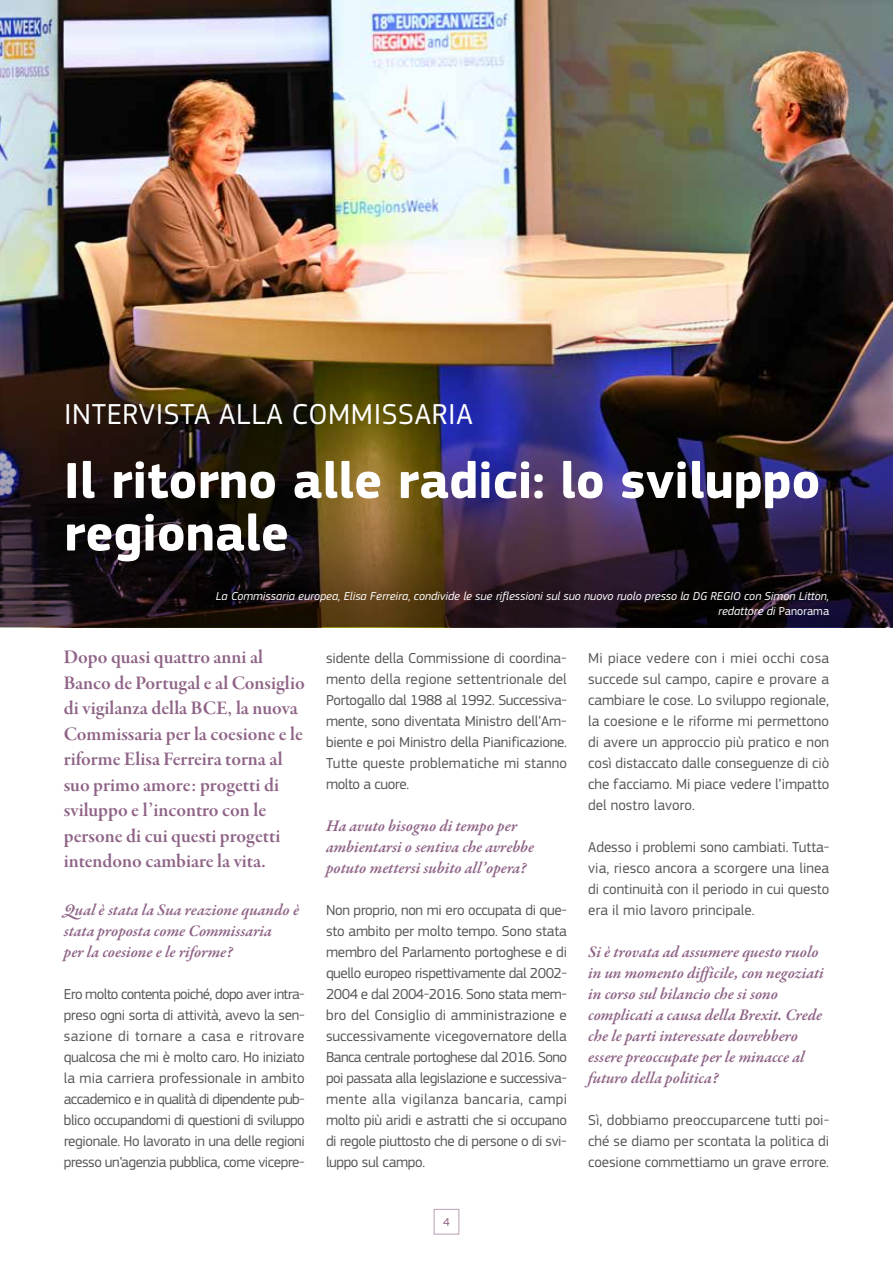
<style>
.page{position:relative;width:893px;height:1263px;background:#fff}
.page>*{position:absolute;margin:0;border:0;box-sizing:border-box;transform-origin:0 0}
.t1{font:700 52.5px/52.5px "EC Square Sans Pro";color:#fff}
.t2{font:30px "EC Square Sans Pro";letter-spacing:.02em;color:#fff}
.t3{font:19.5px/25.5px "Garamond Premr Pro Smbd Subh";color:#8f6487}
.t4{font:italic 600 16.5px/21px "Garamond Premr Pro";color:#8f6487}
.t5{font:15px/21px "EC Square Sans Pro";letter-spacing:-.005em;color:#575756;text-align:justify}
.t6{font:italic 12px/15px "EC Square Sans Pro";color:#fff;text-align:right}
.t7{font:12px "EC Square Sans Pro";color:#8f6487}
.s1{font-style:normal}
</style>
<div class="page">
<div style="left:434px;top:1209px;width:25px;height:25px;border:1px solid #baa0b5"></div>
<img style="left:0;top:0;width:893px;height:627px">
<img style="left:1px;top:276px;width:892px;height:350px">
<h2 class="t2" style="left:64px;top:397px;width:410px">INTERVISTA ALLA COMMISSARIA</h2>
<h1 class="t1" style="left:64px;top:456px;width:758px">Il ritorno alle radici: lo sviluppo regionale</h1>
<p class="t6" style="left:216px;top:588px;width:615px">La Commissaria europea, Elisa Ferreira, condivide le sue riflessioni sul suo nuovo ruolo presso la DG REGIO con Simon Litton, redattore di <span class="s1">Panorama</span></p>
<p class="t3" style="left:64px;top:645px;width:242px">Dopo quasi quattro anni al<br>Banco de Portugal e al Consiglio di vigilanza della BCE, la nuova<br>Commissaria per la coesione e le riforme Elisa Ferreira torna al suo primo amore: progetti di sviluppo e l’incontro con le persone di cui questi progetti intendono cambiare la vita.</p>
<p class="t4" style="left:64px;top:900px;width:237px">Qual è stata la Sua reazione quando è stata proposta come Commissaria<br>per la coesione e le riforme?</p>
<p class="t5" style="left:64px;top:984px;width:243px">Ero molto contenta poiché, dopo aver intra&shy;preso ogni sorta di attività, avevo la sen&shy;sazione di tornare a casa e ritrovare qualcosa che mi è molto caro. Ho iniziato la mia carriera professionale in ambito accademico e in qualità di dipendente pub&shy;blico occupandomi di questioni di sviluppo regionale. Ho lavorato in una delle regioni presso un’agenzia pubblica, come vicepre-</p>
<p class="t5" style="left:326px;top:648px;width:242px">sidente della Commissione di coordina&shy;mento della regione settentrionale del Portogallo dal 1988 al 1992. Successiva&shy;mente, sono diventata Ministro dell’Am&shy;biente e poi Ministro della Pianificazione.<br>Tutte queste problematiche mi stanno molto a cuore.</p>
<p class="t4" style="left:326px;top:816px;width:210px">Ha avuto bisogno di tempo per ambientarsi o sentiva che avrebbe potuto mettersi subito all’opera?</p>
<p class="t5" style="left:326px;top:900px;width:243px">Non proprio, non mi ero occupata di que&shy;sto ambito per molto tempo. Sono stata membro del Parlamento portoghese e di quello europeo rispettivamente dal 2002- 2004 e dal 2004-2016. Sono stata mem&shy;bro del Consiglio di amministrazione e successivamente vicegovernatore della Banca centrale portoghese dal 2016. Sono poi passata alla legislazione e successiva&shy;mente alla vigilanza bancaria, campi molto più aridi e astratti che si occupano di regole piuttosto che di persone o di svi&shy;luppo sul campo.</p>
<p class="t5" style="left:588px;top:648px;width:243px">Mi piace vedere con i miei occhi cosa succede sul campo, capire e provare a cambiare le cose. Lo sviluppo regionale, la coesione e le riforme mi permettono di avere un approccio più pratico e non così distaccato dalle conseguenze di ciò che facciamo. Mi piace vedere l’impatto del nostro lavoro.</p>
<p class="t5" style="left:588px;top:837px;width:243px">Adesso i problemi sono cambiati. Tutta&shy;via, riesco ancora a scorgere una linea di continuità con il periodo in cui questo era il mio lavoro principale.</p>
<p class="t4" style="left:588px;top:942px;width:237px">Si è trovata ad assumere questo ruolo in un momento difficile, con negoziati in corso sul bilancio che si sono complicati a causa della Brexit. Crede che le parti interessate dovrebbero essere preoccupate per le minacce al futuro della politica?</p>
<p class="t5" style="left:588px;top:1110px;width:243px">Sì, dobbiamo preoccuparcene tutti poi&shy;ché se diamo per scontata la politica di coesione commettiamo un grave errore.</p>
<p class="t7" style="left:443px;top:1215px;width:8px">4</p>
</div>
